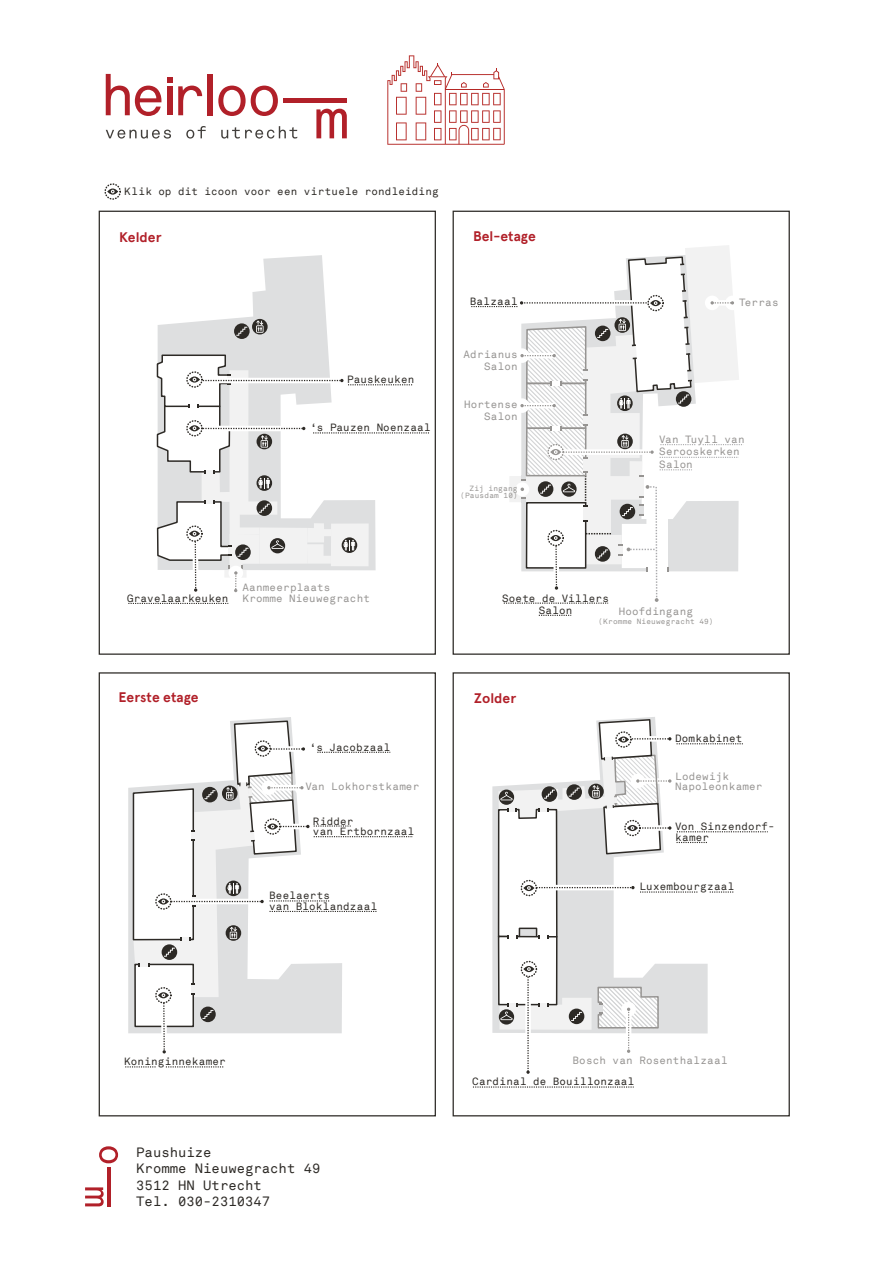
<style>
.page{position:relative;width:893px;height:1263px;background:#fff}
.page>*{position:absolute;margin:0;border:0;box-sizing:border-box;transform-origin:0 0}
.t1{font:700 13.8px "Apercu";letter-spacing:.005em;color:#b12029}
.t2{font:13.5px/16.5px "Akkurat Mono";color:#2d2a26}
.t3{font:10.5px/10.5px "Akkurat Mono";letter-spacing:.025em;color:#2d2a26}
.t4{font:10.5px/10.5px "Akkurat Mono";letter-spacing:.02em;color:#969492}
.t5{font:7.5px/7.5px "Akkurat Mono";letter-spacing:.025em;color:#969492;text-align:right}
</style>
<div class="page">
<svg style="left:387px;top:55px;width:117px;height:90px"></svg>
<svg style="left:106px;top:74px;width:55px;height:42px"></svg>
<svg style="left:178px;top:86px;width:24px;height:29px"></svg>
<svg style="left:218px;top:86px;width:27px;height:30px"></svg>
<svg style="left:251px;top:86px;width:27px;height:30px"></svg>
<svg style="left:316px;top:109px;width:31px;height:29px"></svg>
<div style="left:283px;top:98px;width:64px;height:5px;background:#b12029"></div>
<div style="left:207px;top:74px;width:5px;height:41px;background:#b12029"></div>
<div style="left:167px;top:86px;width:5px;height:29px;background:#b12029"></div>
<svg style="left:167px;top:77px;width:5px;height:5px"></svg>
<svg style="left:106px;top:130px;width:65px;height:9px"></svg>
<svg style="left:186px;top:126px;width:20px;height:13px"></svg>
<svg style="left:221px;top:126px;width:76px;height:13px"></svg>
<svg style="left:99px;top:1146px;width:19px;height:17px"></svg>
<svg style="left:85px;top:1187px;width:19px;height:19px"></svg>
<hr style="left:107px;top:1167px;width:3px;height:39px;background:#b12029">
<div style="left:452px;top:672px;width:337px;height:444px;border:1px solid #2d2a26"></div>
<svg style="left:492px;top:717px;width:215px;height:316px;fill:#dedfe0"></svg>
<div style="left:498px;top:937px;width:58px;height:68px;background:#fff"></div>
<div style="left:498px;top:936px;width:59px;height:69px;border:2px solid #2d2a26"></div>
<svg style="left:128px;top:717px;width:163px;height:316px;fill:#e5e6e6"></svg>
<div style="left:99px;top:672px;width:337px;height:444px;border:1px solid #2d2a26"></div>
<div style="left:452px;top:211px;width:337px;height:444px;border:1px solid #2d2a26"></div>
<svg style="left:158px;top:255px;width:171px;height:99px;fill:#dedfe0"></svg>
<div style="left:99px;top:211px;width:337px;height:444px;border:1px solid #2d2a26"></div>
<svg style="left:234px;top:323px;width:15px;height:16px"></svg>
<svg style="left:236px;top:327px;width:11px;height:9px"></svg>
<svg style="left:252px;top:319px;width:15px;height:15px"></svg>
<svg style="left:256px;top:321px;width:7px;height:12px"></svg>
<svg style="left:128px;top:603px;width:100px;height:1px"></svg>
<svg style="left:539px;top:615px;width:32px;height:1px"></svg>
<svg style="left:125px;top:1066px;width:31px;height:1px"></svg>
<svg style="left:166px;top:1066px;width:58px;height:1px"></svg>
<svg style="left:473px;top:1086px;width:160px;height:2px"></svg>
<div style="left:520px;top:961px;width:17px;height:16px;border:2px dashed #2d2a26;border-radius:50%"></div>
<svg style="left:499px;top:967px;width:160px;height:107px"></svg>
<svg style="left:156px;top:354px;width:273px;height:238px"></svg>
<svg style="left:132px;top:720px;width:281px;height:334px"></svg>
<svg style="left:497px;top:718px;width:270px;height:220px"></svg>
<svg style="left:105px;top:184px;width:15px;height:15px"></svg>
<div style="left:104px;top:183px;width:17px;height:17px;border:2px dashed #2d2a26;border-radius:50%"></div>
<svg style="left:107px;top:189px;width:11px;height:6px"></svg>
<svg style="left:111px;top:190px;width:4px;height:3px"></svg>
<svg style="left:471px;top:245px;width:271px;height:359px"></svg>
<p class="t3" style="left:124px;top:186px;width:316px">Klik op dit icoon voor een virtuele rondleiding</p>
<h1 class="t1" style="left:119px;top:228px;width:44px">Kelder</h1>
<p class="t3" style="left:347px;top:375px;width:68px">Pauskeuken</p>
<p class="t3" style="left:310px;top:422px;width:122px">‘s Pauzen Noenzaal</p>
<h1 class="t1" style="left:473px;top:228px;width:64px">Bel-etage</h1>
<p class="t3" style="left:469px;top:296px;width:49px">Balzaal</p>
<p class="t4" style="left:739px;top:298px;width:41px">Terras</p>
<p class="t4" style="left:463px;top:349px;width:56px;line-height:12px;text-align:right">Adrianus<br>Salon</p>
<p class="t4" style="left:464px;top:399px;width:55px;line-height:12px;text-align:right">Hortense<br>Salon</p>
<p class="t5" style="left:460px;top:485px;width:59px">Zij ingang (Pausdam 10)</p>
<p class="t4" style="left:659px;top:433px;width:87px;line-height:12.6px">Van Tuyll van<br>Serooskerken<br>Salon</p>
<p class="t3" style="left:127px;top:593px;width:103px">Gravelaarkeuken</p>
<p class="t4" style="left:242px;top:582px;width:129px">Aanmeerplaats<br>Kromme Nieuwegracht</p>
<h1 class="t1" style="left:119px;top:689px;width:81px">Eerste etage</h1>
<p class="t3" style="left:310px;top:742px;width:82px">‘s Jacobzaal</p>
<p class="t4" style="left:305px;top:782px;width:115px">Van Lokhorstkamer</p>
<p class="t3" style="left:313px;top:816px;width:103px">Ridder<br>van Ertbornzaal</p>
<p class="t3" style="left:269px;top:891px;width:110px">Beelaerts<br>van Bloklandzaal</p>
<p class="t3" style="left:502px;top:592px;width:108px;line-height:12px;text-align:center">Soete de Villers<br>Salon</p>
<p class="t4" style="left:619px;top:606px;width:75px">Hoofdingang</p>
<p class="t5" style="left:598px;top:618px;width:117px">(Kromme Nieuwegracht 49)</p>
<h1 class="t1" style="left:474px;top:690px;width:43px">Zolder</h1>
<p class="t3" style="left:675px;top:733px;width:69px">Domkabinet</p>
<p class="t4" style="left:675px;top:771px;width:89px">Lodewijk<br>Napoleonkamer</p>
<p class="t3" style="left:675px;top:822px;width:101px">Von Sinzendorf&shy;kamer</p>
<p class="t3" style="left:639px;top:882px;width:96px">Luxembourgzaal</p>
<p class="t3" style="left:124px;top:1057px;width:103px">Koninginnekamer</p>
<p class="t2" style="left:136px;top:1144px;width:186px">Paushuize<br>Kromme Nieuwegracht 49<br>3512 HN Utrecht<br>Tel. 030-2310347</p>
<p class="t4" style="left:572px;top:1056px;width:156px">Bosch van Rosenthalzaal</p>
<p class="t3" style="left:472px;top:1077px;width:163px">Cardinal de Bouillonzaal</p>
</div>
